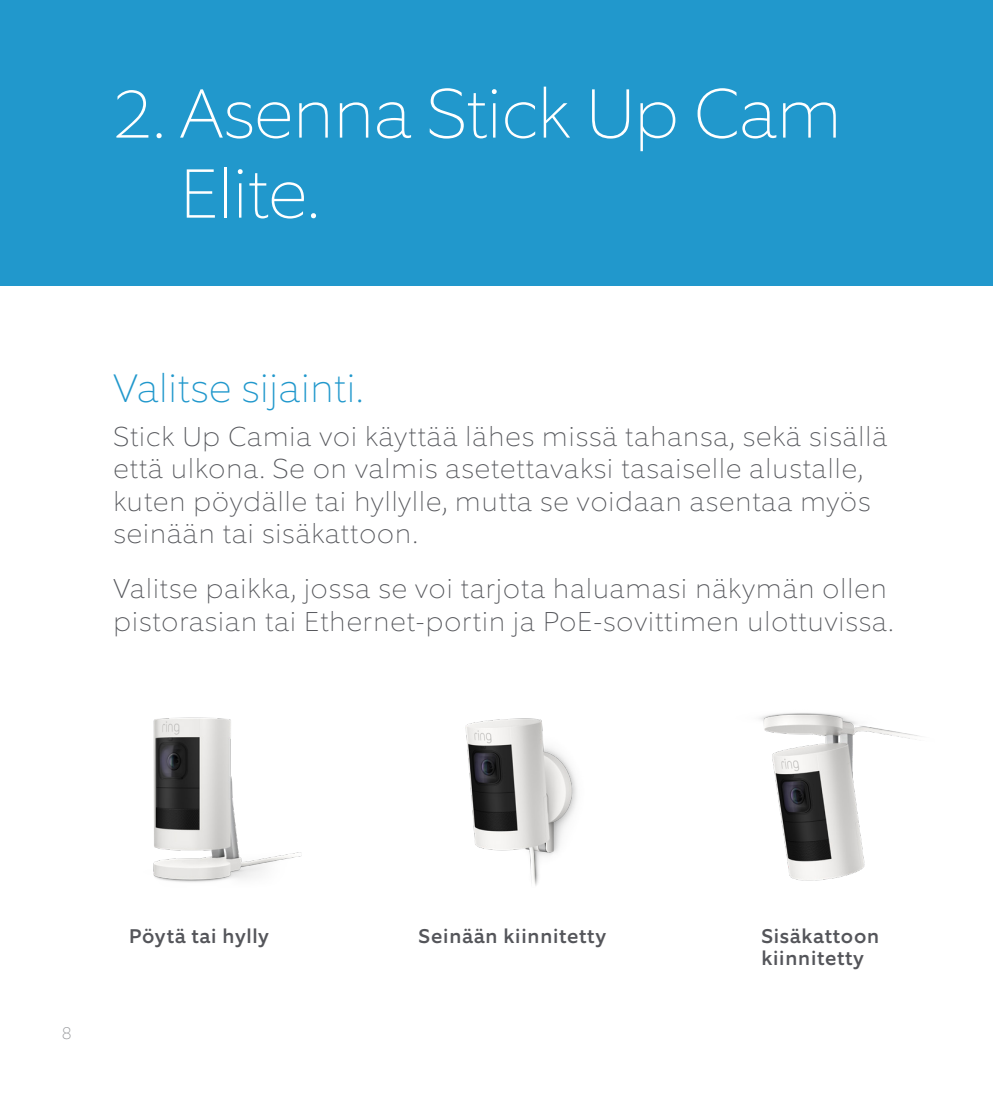
<style>
.page{position:relative;width:993px;height:1099px;background:#fff}
.page>*{position:absolute;margin:0;border:0;box-sizing:border-box;transform-origin:0 0}
.Section_Header{font:100 70px/80px "Equip";color:#fff}
.Big_Blue_Header{font:100 40px "Equip";letter-spacing:.02em;color:#2198cc}
.Body_Copy{font:100 27.5px/32.5px "Equip";letter-spacing:.04em;color:#54555a}
.Troubleshooting{font:500 20px/22.5px "Equip";letter-spacing:.04em;color:#54555a}
.t1{font:100 17.5px "Equip";color:#939598}
</style>
<div class="page">
<div style="left:0;top:0;width:992px;height:286px;background:#2198cc"></div>
<img style="left:153px;top:717px;width:149px;height:165px">
<img style="left:465px;top:718px;width:112px;height:168px">
<img style="left:759px;top:713px;width:160px;height:168px">
<p class="Section_Header" style="left:180px;top:73px;width:663px;text-indent:-67px">2. Asenna Stick Up Cam<br>Elite.</p>
<p class="Big_Blue_Header" style="left:113px;top:362px;width:251px">Valitse sijainti.</p>
<p class="Body_Copy" style="left:113px;top:419px;width:775px">Stick Up Camia voi käyttää lähes missä tahansa, sekä sisällä että ulkona. Se on valmis asetettavaksi tasaiselle alustalle, kuten pöydälle tai hyllylle, mutta se voidaan asentaa myös seinään tai sisäkattoon.</p>
<p class="Body_Copy" style="left:113px;top:572px;width:781px">Valitse paikka, jossa se voi tarjota haluamasi näkymän ollen pistorasian tai Ethernet-portin ja PoE-sovittimen ulottuvissa.</p>
<p class="t1" style="left:62px;top:1021px;width:11px">8</p>
<p class="Troubleshooting" style="left:129px;top:924px;width:141px">Pöytä tai hylly</p>
<p class="Troubleshooting" style="left:418px;top:924px;width:189px">Seinään kiinnitetty</p>
<p class="Troubleshooting" style="left:761px;top:924px;width:119px">Sisäkattoon kiinnitetty</p>
</div>
